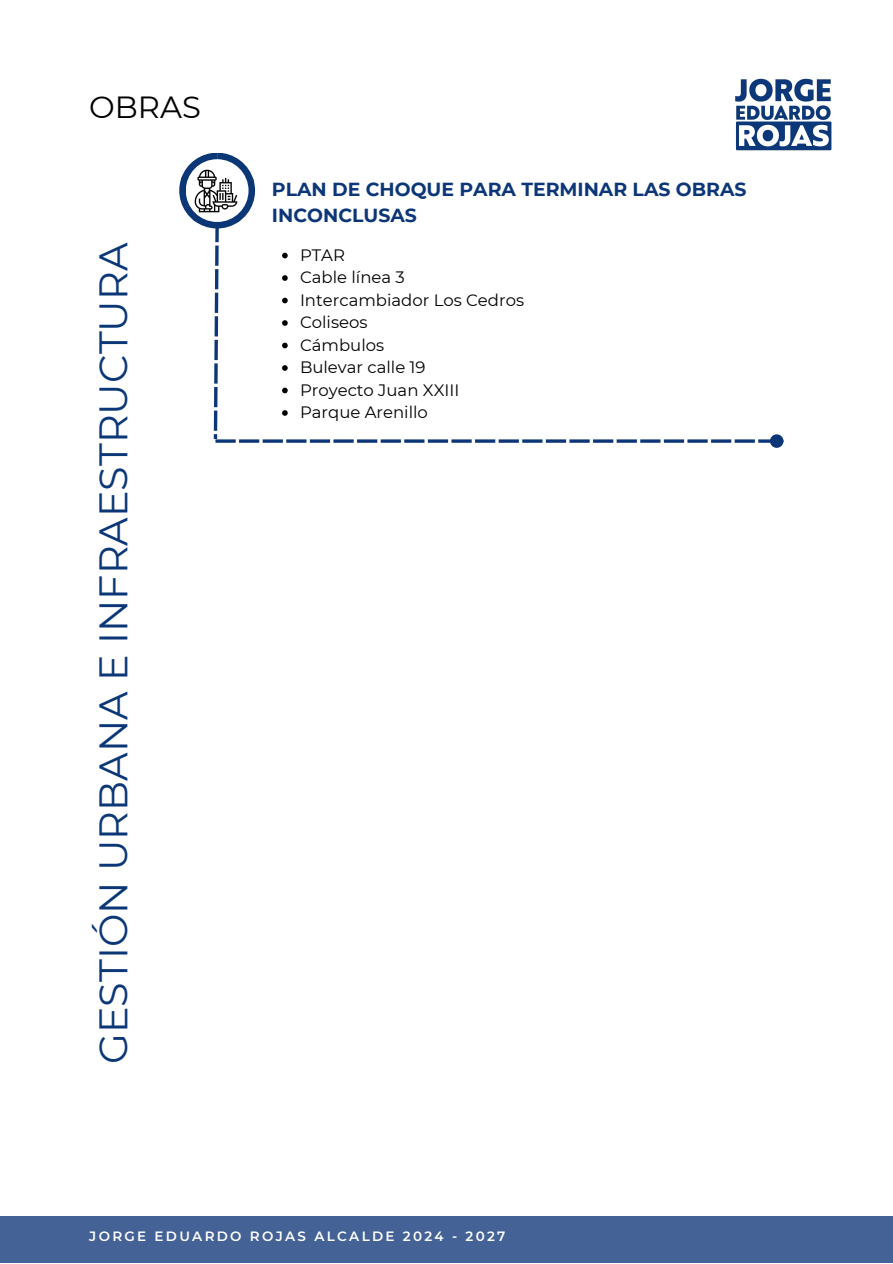
<style>
.page{position:relative;width:893px;height:1264px;background:#fff}
.page>*{position:absolute;margin:0;border:0;box-sizing:border-box;transform-origin:0 0}
.t1{font:39.75px "Montserrat";color:#0c3777}
.t2{font:30.6px "Montserrat";color:#000001}
.t3{font:700 18.9px/25.8px "Montserrat";color:#0c3677}
.t4{font:16.5px "Montserrat";color:#000}
.t5{font:600 13.5px "Montserrat";letter-spacing:.17em;color:#fff}
</style>
<div class="page">
<div style="left:0;top:1216px;width:892px;height:46px;background:#446295"></div>
<img style="left:735px;top:78px;width:97px;height:73px">
<svg style="left:215px;top:228px;width:4px;height:14px"></svg>
<svg style="left:215px;top:245px;width:4px;height:21px"></svg>
<hr style="left:215px;top:269px;width:3px;height:20px;background:#0c3677">
<hr style="left:215px;top:293px;width:3px;height:20px;background:#0c3677">
<svg style="left:214px;top:316px;width:4px;height:20px"></svg>
<svg style="left:214px;top:340px;width:4px;height:20px"></svg>
<svg style="left:214px;top:363px;width:4px;height:20px"></svg>
<hr style="left:214px;top:387px;width:3px;height:20px;background:#0c3677">
<hr style="left:214px;top:410px;width:3px;height:21px;background:#0c3677">
<svg style="left:214px;top:434px;width:3px;height:5px"></svg>
<svg style="left:179px;top:153px;width:76px;height:75px"></svg>
<div style="left:186px;top:159px;width:62px;height:63px;background:#fff;border-radius:50%"></div>
<svg style="left:282px;top:253px;width:6px;height:5px"></svg>
<svg style="left:282px;top:275px;width:6px;height:6px"></svg>
<svg style="left:282px;top:298px;width:6px;height:5px"></svg>
<svg style="left:282px;top:320px;width:6px;height:6px"></svg>
<svg style="left:282px;top:343px;width:6px;height:5px"></svg>
<svg style="left:282px;top:365px;width:6px;height:6px"></svg>
<svg style="left:282px;top:387px;width:6px;height:6px"></svg>
<svg style="left:282px;top:410px;width:6px;height:6px"></svg>
<svg style="left:215px;top:439px;width:21px;height:4px"></svg>
<svg style="left:239px;top:439px;width:20px;height:4px"></svg>
<svg style="left:263px;top:439px;width:20px;height:4px"></svg>
<svg style="left:286px;top:439px;width:20px;height:4px"></svg>
<svg style="left:310px;top:439px;width:20px;height:4px"></svg>
<svg style="left:333px;top:439px;width:20px;height:4px"></svg>
<svg style="left:357px;top:439px;width:20px;height:4px"></svg>
<svg style="left:380px;top:439px;width:21px;height:4px"></svg>
<svg style="left:404px;top:439px;width:20px;height:4px"></svg>
<svg style="left:428px;top:439px;width:20px;height:4px"></svg>
<svg style="left:451px;top:439px;width:20px;height:4px"></svg>
<svg style="left:475px;top:439px;width:20px;height:4px"></svg>
<svg style="left:498px;top:439px;width:21px;height:4px"></svg>
<svg style="left:522px;top:439px;width:20px;height:4px"></svg>
<svg style="left:546px;top:439px;width:20px;height:4px"></svg>
<svg style="left:569px;top:439px;width:20px;height:4px"></svg>
<svg style="left:593px;top:439px;width:20px;height:4px"></svg>
<svg style="left:616px;top:439px;width:21px;height:4px"></svg>
<svg style="left:640px;top:439px;width:20px;height:4px"></svg>
<svg style="left:663px;top:439px;width:21px;height:4px"></svg>
<svg style="left:687px;top:439px;width:20px;height:4px"></svg>
<svg style="left:711px;top:439px;width:20px;height:4px"></svg>
<svg style="left:734px;top:439px;width:20px;height:4px"></svg>
<svg style="left:758px;top:439px;width:12px;height:4px"></svg>
<div style="left:771px;top:436px;width:10px;height:10px;background:#0c3677;border-radius:50%"></div>
<div style="left:770px;top:434px;width:13px;height:14px;border:3px solid #0c3677;border-radius:50%"></div>
<img style="left:194px;top:170px;width:43px;height:42px">
<p class="t2" style="left:89px;top:88px;width:113px">OBRAS</p>
<p class="t3" style="left:272px;top:176px;width:476px">PLAN DE CHOQUE PARA TERMINAR LAS OBRAS<br>INCONCLUSAS</p>
<p class="t1" style="left:89px;top:1063px;width:822px;rotate:-90deg">GESTIÓN URBANA E INFRAESTRUCTURA</p>
<p class="t4" style="left:300px;top:245px;width:47px">PTAR</p>
<p class="t4" style="left:300px;top:267px;width:106px">Cable línea 3</p>
<p class="t4" style="left:300px;top:289px;width:225px">Intercambiador Los Cedros</p>
<p class="t4" style="left:300px;top:312px;width:69px">Coliseos</p>
<p class="t4" style="left:300px;top:334px;width:86px">Cámbulos</p>
<p class="t4" style="left:300px;top:357px;width:127px">Bulevar calle 19</p>
<p class="t4" style="left:300px;top:379px;width:161px">Proyecto Juan XXIII</p>
<p class="t4" style="left:300px;top:402px;width:129px">Parque Arenillo</p>
<p class="t5" style="left:89px;top:1227px;width:417px">JORGE EDUARDO ROJAS ALCALDE 2024 - 2027</p>
</div>
